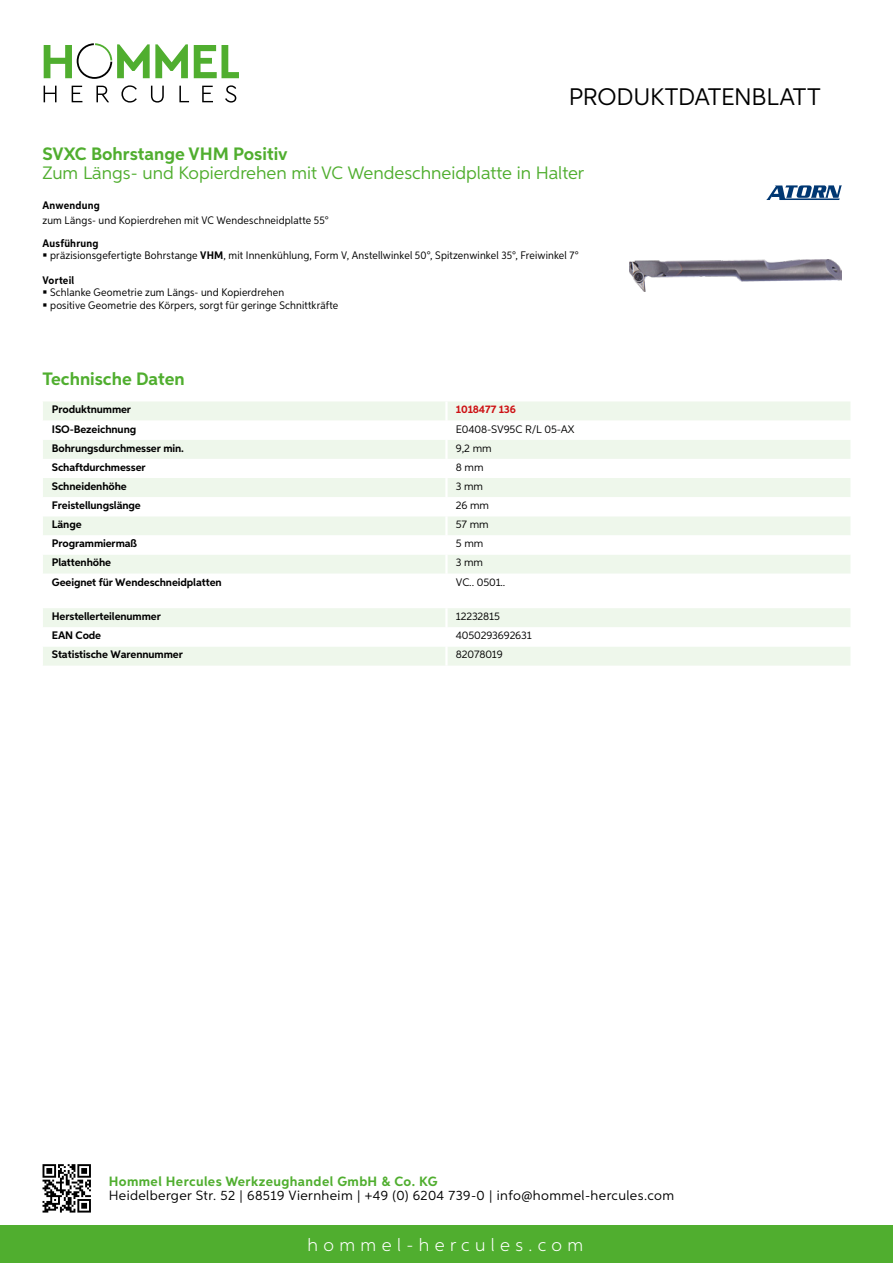
<style>
.page{position:relative;width:893px;height:1263px;background:#fff}
.page>*{position:absolute;margin:0;border:0;box-sizing:border-box;transform-origin:0 0}
.t1{font:24px "Aspira";letter-spacing:-.01em;color:#000}
.t2{font:18px "Aspira";color:#50ae2f}
.t3{font:700 18px "Aspira";color:#50ae2f}
.t4{font:300 18px "Aspira";letter-spacing:.3em;color:#fff}
.t5{font:13.5px "Aspira";letter-spacing:.03em;color:#000}
.t6{font:700 13.5px "Aspira";letter-spacing:.03em;color:#50ae2f}
.t7{font:10.95px/12.8px "Aspira Nar";letter-spacing:.015em;color:#000}
.t8{font:700 10.95px "Aspira";letter-spacing:-.01em;color:#000}
.t9{font:10.95px "Aspira";letter-spacing:-.01em;color:#000}
.t10{font:700 10.95px "Aspira Nar";letter-spacing:.02em;color:#000}
.t11{font:700 10.95px "Aspira";letter-spacing:-.01em;color:#cd1013}
.s1{font-weight:700}
</style>
<div class="page">
<div style="left:0;top:1226px;width:893px;height:37px;background:#50ae2f"></div>
<svg style="left:43px;top:1164px;width:48px;height:48px"></svg>
<svg style="left:194px;top:45px;width:45px;height:33px"></svg>
<svg style="left:44px;top:43px;width:144px;height:36px"></svg>
<svg style="left:44px;top:86px;width:13px;height:16px"></svg>
<svg style="left:72px;top:86px;width:10px;height:16px"></svg>
<svg style="left:96px;top:86px;width:13px;height:16px"></svg>
<svg style="left:121px;top:85px;width:16px;height:18px"></svg>
<svg style="left:151px;top:86px;width:13px;height:17px"></svg>
<svg style="left:179px;top:86px;width:10px;height:16px"></svg>
<svg style="left:202px;top:86px;width:11px;height:16px"></svg>
<svg style="left:225px;top:85px;width:11px;height:18px"></svg>
<div style="left:43px;top:401px;width:807px;height:19px;background:#eef7eb"></div>
<svg style="left:43px;top:440px;width:807px;height:134px;fill:#eef7eb"></svg>
<hr style="left:445px;top:401px;width:3px;height:20px;background:#fff">
<hr style="left:445px;top:440px;width:3px;height:19px;background:#fff">
<hr style="left:445px;top:459px;width:3px;height:19px;background:#fff">
<hr style="left:445px;top:478px;width:3px;height:19px;background:#fff">
<hr style="left:445px;top:497px;width:3px;height:19px;background:#fff">
<hr style="left:445px;top:516px;width:3px;height:19px;background:#fff">
<hr style="left:445px;top:535px;width:3px;height:20px;background:#fff">
<hr style="left:445px;top:555px;width:3px;height:19px;background:#fff">
<svg style="left:43px;top:608px;width:807px;height:58px"></svg>
<hr style="left:445px;top:646px;width:3px;height:20px;background:#fff">
<img style="left:629px;top:259px;width:213px;height:32px">
<svg style="left:766px;top:185px;width:76px;height:15px"></svg>
<h1 class="t1" style="left:569px;top:82px;width:253px">Produktdatenblatt</h1>
<h2 class="t3" style="left:43px;top:142px;width:247px">SVXC Bohrstange VHM Positiv</h2>
<h2 class="t2" style="left:43px;top:162px;width:543px">Zum Längs- und Kopierdrehen mit VC Wendeschneidplatte in Halter</h2>
<p class="t10" style="left:43px;top:199px;width:59px">Anwendung</p>
<p class="t7" style="left:43px;top:214px;width:288px">zum Längs- und Kopierdrehen mit VC Wendeschneidplatte 55°</p>
<p class="t7" style="left:50px;top:236px;width:530px;text-indent:-8px"><span class="s1">Ausführung<br></span>präzisionsgefertigte Bohrstange <span class="s1">VHM</span>, mit Innenkühlung, Form V, Anstellwinkel 50°, Spitzenwinkel 35°, Freiwinkel 7°</p>
<p class="t10" style="left:43px;top:273px;width:33px">Vorteil</p>
<p class="t7" style="left:50px;top:286px;width:290px">Schlanke Geometrie zum Längs- und Kopierdrehen<br>positive Geometrie des Körpers, sorgt für geringe Schnittkräfte</p>
<h2 class="t3" style="left:43px;top:367px;width:144px">Technische Daten</h2>
<p class="t8" style="left:52px;top:403px;width:81px">Produktnummer</p>
<p class="t11" style="left:456px;top:403px;width:62px">1018477 136</p>
<p class="t8" style="left:52px;top:422px;width:86px">ISO-Bezeichnung</p>
<p class="t9" style="left:456px;top:422px;width:120px">E0408-SV95C R/L 05-AX</p>
<p class="t8" style="left:52px;top:441px;width:134px">Bohrungsdurchmesser min.</p>
<p class="t9" style="left:456px;top:441px;width:37px">9,2 mm</p>
<p class="t8" style="left:52px;top:460px;width:95px">Schaftdurchmesser</p>
<p class="t9" style="left:456px;top:460px;width:29px">8 mm</p>
<p class="t8" style="left:52px;top:479px;width:76px">Schneidenhöhe</p>
<p class="t9" style="left:456px;top:479px;width:29px">3 mm</p>
<p class="t8" style="left:52px;top:499px;width:90px">Freistellungslänge</p>
<p class="t9" style="left:456px;top:499px;width:35px">26 mm</p>
<p class="t8" style="left:52px;top:518px;width:31px">Länge</p>
<p class="t9" style="left:456px;top:518px;width:34px">57 mm</p>
<p class="t8" style="left:52px;top:537px;width:87px">Programmiermaß</p>
<p class="t9" style="left:456px;top:537px;width:29px">5 mm</p>
<p class="t8" style="left:52px;top:556px;width:61px">Plattenhöhe</p>
<p class="t9" style="left:456px;top:556px;width:29px">3 mm</p>
<p class="t8" style="left:52px;top:575px;width:171px">Geeignet für Wendeschneidplatten</p>
<p class="t9" style="left:456px;top:575px;width:51px">VC.. 0501..</p>
<p class="t8" style="left:52px;top:610px;width:111px">Herstellerteilenummer</p>
<p class="t9" style="left:456px;top:610px;width:46px">12232815</p>
<p class="t8" style="left:52px;top:629px;width:51px">EAN Code</p>
<p class="t9" style="left:456px;top:629px;width:77px">4050293692631</p>
<p class="t8" style="left:52px;top:648px;width:132px">Statistische Warennummer</p>
<p class="t9" style="left:456px;top:648px;width:48px">82078019</p>
<p class="t6" style="left:109px;top:1172px;width:330px">Hommel Hercules Werkzeughandel GmbH &amp; Co. KG</p>
<p class="t5" style="left:109px;top:1187px;width:567px">Heidelberger Str. 52 | 68519 Viernheim | +49 (0) 6204 739-0 | info@hommel-hercules.com</p>
<h2 class="t4" style="left:307px;top:1234px;width:277px">hommel-hercules.com</h2>
</div>
